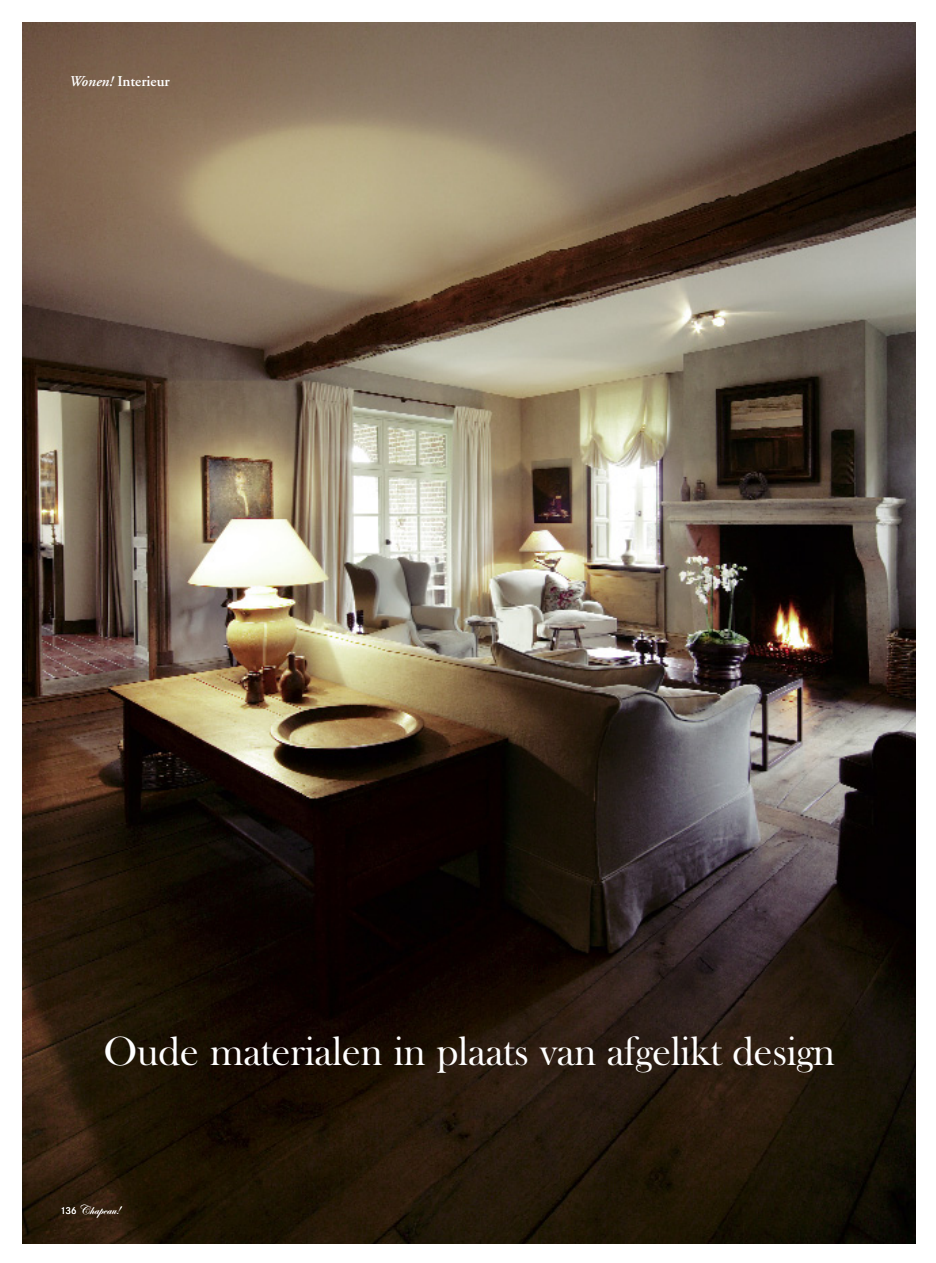
<style>
.page{position:relative;width:936px;height:1263px;background:#fff}
.page>*{position:absolute;margin:0;border:0;box-sizing:border-box;transform-origin:0 0}
.t1{font:41.85px "Bask Old Face";letter-spacing:-.005em;color:#fff}
.t2{font:600 15px "Adobe Garamond";color:#fff}
.t3{font:13.5px "Edwardian Script ITC";letter-spacing:.025em;color:#fff}
.s1{font-style:italic}
.s2{font-family:"Corporate SBQ";font-size:9.75px}
</style>
<div class="page">
<img style="left:22px;top:22px;width:894px;height:1222px">
<p class="t2" style="left:69px;top:75px;width:102px"><span class="s1">Wonen!</span> Interieur</p>
<p class="t1" style="left:103px;top:1036px;width:733px">Oude materialen in plaats van afgelikt design</p>
<p class="t3" style="left:60px;top:1201px;width:62px"><span class="s2">136</span> Chapeau!</p>
</div>
